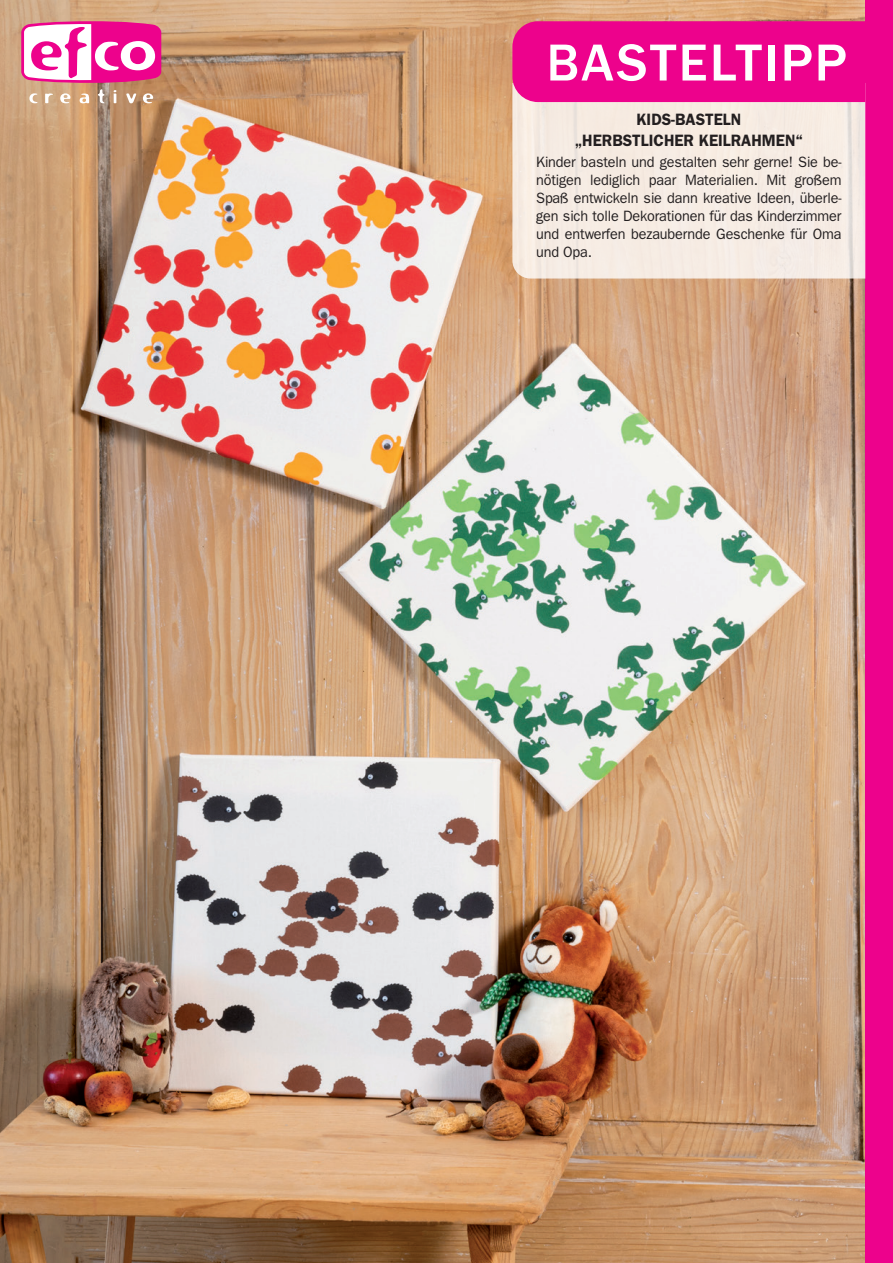
<style>
.page{position:relative;width:893px;height:1263px;background:#fff}
.page>*{position:absolute;margin:0;border:0;box-sizing:border-box;transform-origin:0 0}
.t1{font:500 53.85px "Franklin Gothic";letter-spacing:.04em;color:#fff}
.t2{font:600 16.5px/21px "Franklin Gothic";color:#231f20;text-align:center;scale:.96 1}
.t3{font:15px/18px "Franklin Gothic";letter-spacing:-.01em;color:#231f20;text-align:justify;scale:.96 1}
</style>
<div class="page">
<img style="left:0;top:0;width:865px;height:1263px">
<div style="left:865px;top:0;width:28px;height:1263px;background:#ed028c"></div>
<div style="left:512px;top:102px;width:353px;height:177px;background:#f6ece3"></div>
<div style="left:512px;top:21px;width:353px;height:81px;background:#ed028c"></div>
<svg style="left:21px;top:21px;width:140px;height:62px"></svg>
<svg style="left:60px;top:93px;width:10px;height:10px"></svg>
<svg style="left:98px;top:89px;width:7px;height:14px"></svg>
<svg style="left:45px;top:93px;width:8px;height:10px"></svg>
<svg style="left:126px;top:93px;width:10px;height:10px"></svg>
<svg style="left:29px;top:93px;width:8px;height:10px"></svg>
<svg style="left:80px;top:94px;width:9px;height:9px"></svg>
<svg style="left:114px;top:90px;width:2px;height:13px"></svg>
<svg style="left:143px;top:93px;width:10px;height:10px"></svg>
<h1 class="t1" style="left:546px;top:29px;width:302px">BASTELTIPP</h1>
<p class="t2" style="left:575px;top:109px;width:239px">KIDS-BASTELN „HERBSTLICHER KEILRAHMEN“</p>
<p class="t3" style="left:536px;top:153px;width:320px">Kinder basteln und gestalten sehr gerne! Sie be&shy;nötigen lediglich paar Materialien. Mit großem Spaß entwickeln sie dann kreative Ideen, überle&shy;gen sich tolle Dekorationen für das Kinderzimmer und entwerfen bezaubernde Geschenke für Oma und Opa.</p>
</div>
